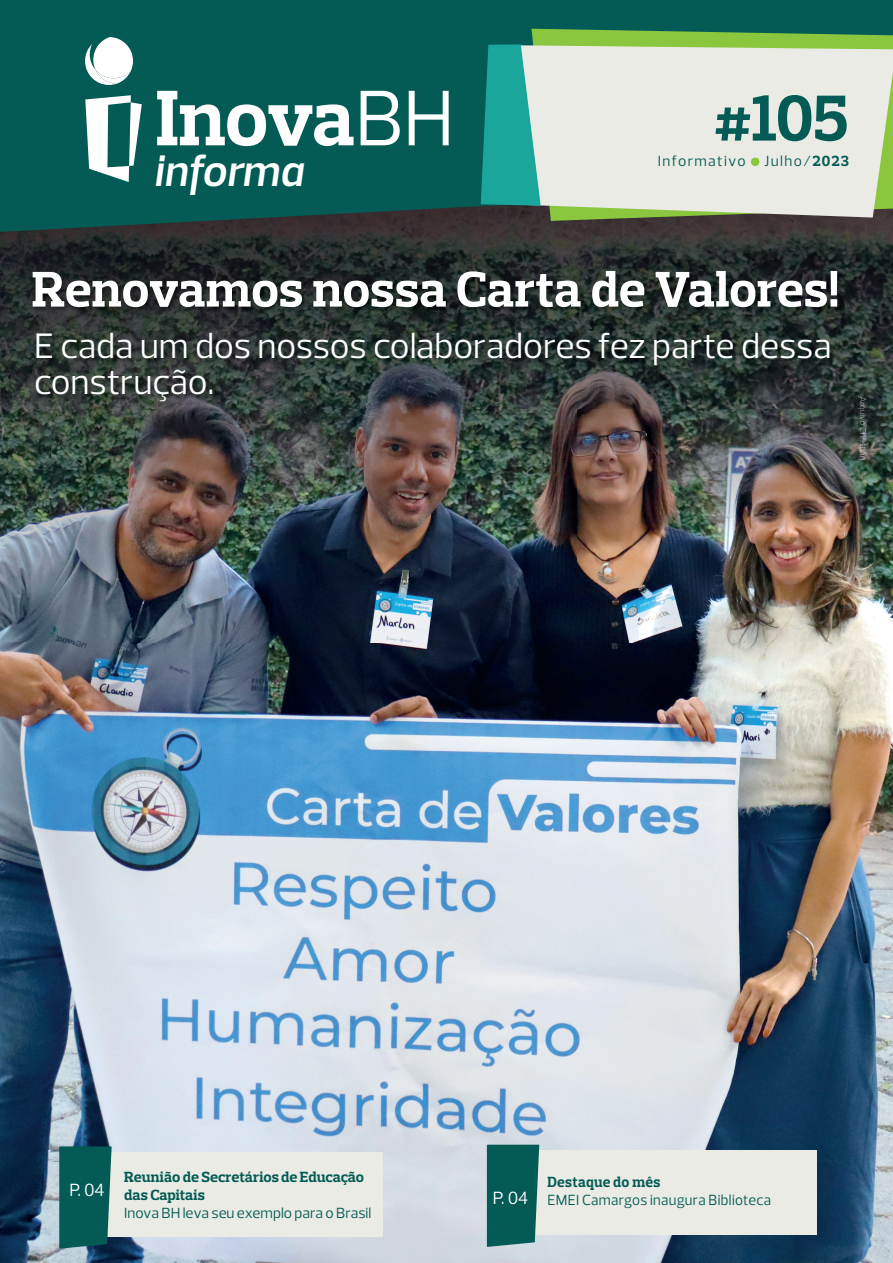
<style>
.page{position:relative;width:893px;height:1263px;background:#fff}
.page>*{position:absolute;margin:0;border:0;box-sizing:border-box;transform-origin:0 0}
.t1{font:66px "Odebrecht Slab";color:#045a54}
.t2{font:51px "Odebrecht Slab";letter-spacing:-.005em;color:#fff}
.t3{font:italic 700 45px "Odebrecht Sans";color:#fff}
.t4{font:36px/36px "Odebrecht Sans";color:#fff}
.t5{font:18px "Odebrecht Sans";color:#fff}
.t6{font:15px/18px "Odebrecht Slab";letter-spacing:.005em;color:#045a54}
.t7{font:15px "Odebrecht Sans";letter-spacing:.015em;color:#045a54}
.t8{font:15px "Odebrecht Sans";letter-spacing:.015em;color:#045a54;scale:.96 1}
.t9{font:15px "Odebrecht Sans";letter-spacing:.09em;color:#045a54}
.t10{font:15px "Odebrecht Slab";letter-spacing:.005em;color:#045a54;scale:.96 1}
.s1{font-family:"Odebrecht Slab"}
</style>
<div class="page">
<img style="left:0;top:642px;width:893px;height:620px">
<img style="left:0;top:235px;width:893px;height:116px">
<img style="left:0;top:351px;width:52px;height:291px">
<img style="left:788px;top:351px;width:105px;height:291px">
<img style="left:52px;top:409px;width:736px;height:233px">
<svg style="left:0;top:0;width:893px;height:235px;background:#0b544f"></svg>
<svg style="left:531px;top:29px;width:362px;height:192px;background:#6a9f40"></svg>
<svg style="left:514px;top:45px;width:379px;height:173px;background:#e0e5d6"></svg>
<svg style="left:85px;top:95px;width:57px;height:87px"></svg>
<svg style="left:85px;top:37px;width:48px;height:48px"></svg>
<svg style="left:157px;top:91px;width:197px;height:55px"></svg>
<svg style="left:361px;top:91px;width:39px;height:54px"></svg>
<svg style="left:409px;top:91px;width:40px;height:54px"></svg>
<svg style="left:481px;top:44px;width:60px;height:162px;background:#3aaba1"></svg>
<div style="left:751px;top:158px;width:8px;height:8px;background:#8bc63f;border-radius:50%"></div>
<div style="left:100px;top:1152px;width:283px;height:85px;background:#e9ebe4"></div>
<div style="left:534px;top:1151px;width:283px;height:84px;background:#e9ebe4"></div>
<svg style="left:59px;top:1146px;width:53px;height:103px;background:#10605b"></svg>
<svg style="left:487px;top:1145px;width:52px;height:102px;background:#11625c"></svg>
<img style="left:31px;top:269px;width:814px;height:45px">
<img style="left:34px;top:332px;width:802px;height:77px">
<img style="left:858px;top:397px;width:8px;height:63px">
<p class="t3" style="left:154px;top:143px;width:151px">informa</p>
<h1 class="t1" style="left:713px;top:78px;width:138px">#105</h1>
<p class="t9" style="left:658px;top:152px;width:193px">Informativo Julho/<span class="s1">2023</span></p>
<h2 class="t2" style="left:32px;top:258px;width:809px">Renovamos nossa Carta de Valores!</h2>
<p class="t4" style="left:34px;top:328px;width:799px">E cada um dos nossos colaboradores fez parte dessa construção.</p>
<p class="t5" style="left:69px;top:1179px;width:37px">P. 04</p>
<p class="t6" style="left:124px;top:1168px;width:242px">Reunião de Secretários de Educação das Capitais</p>
<p class="t7" style="left:124px;top:1204px;width:249px">Inova BH leva seu exemplo para o Brasil</p>
<p class="t5" style="left:493px;top:1187px;width:37px">P. 04</p>
<p class="t10" style="left:547px;top:1172px;width:119px">Destaque do mês</p>
<p class="t8" style="left:547px;top:1190px;width:234px">EMEI Camargos inaugura Biblioteca</p>
</div>
